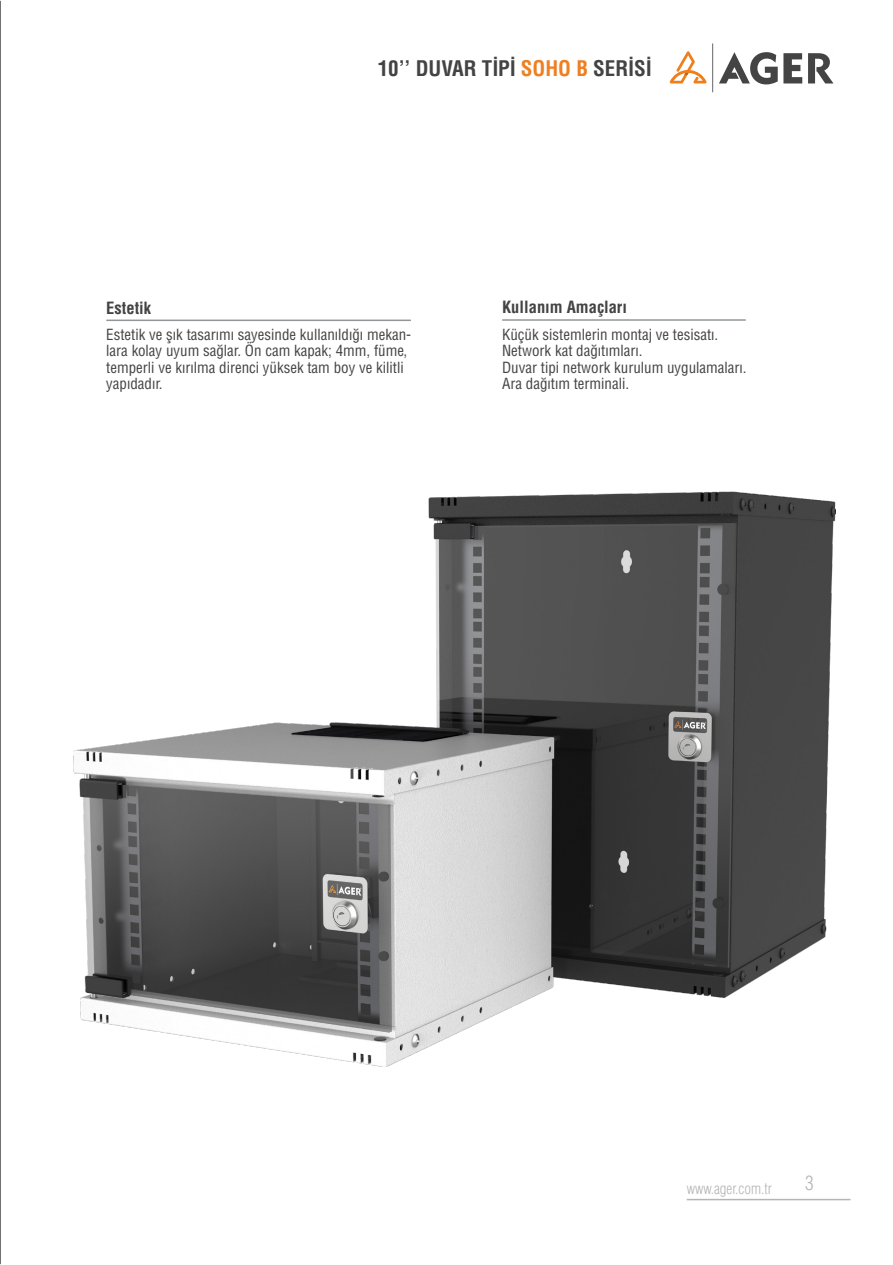
<style>
.page{position:relative;width:893px;height:1265px;background:#fff}
.page>*{position:absolute;margin:0;border:0;box-sizing:border-box;transform-origin:0 0}
.t1{font:21px "Helvetica Cond Bold Tr";color:#434343}
.t2{font:19.5px "Helvetica Condensed Light Tr";color:#b4b5b6}
.t3{font:16.5px "Helvetica Cond Bold Tr";color:#434343}
.t4{font:15px/16.5px "Helvetica Cond Normal Tr";color:#434343}
.t5{font:15px "Helvetica Condensed Light Tr";color:#b4b5b6}
.s1{color:#ee7f22}
</style>
<div class="page">
<hr style="left:0;top:1px;width:1px;height:1263px;background:#434343">
<hr style="left:106px;top:319px;width:305px;height:2px;background:#939698">
<hr style="left:502px;top:319px;width:244px;height:2px;background:#939698">
<img style="left:74px;top:491px;width:761px;height:575px">
<hr style="left:687px;top:1198px;width:163px;height:2px;background:#b4b5b6">
<hr style="left:712px;top:43px;width:1px;height:49px;background:#444">
<svg style="left:808px;top:53px;width:25px;height:30px"></svg>
<svg style="left:719px;top:52px;width:83px;height:32px"></svg>
<svg style="left:670px;top:51px;width:36px;height:32px"></svg>
<h1 class="t1" style="left:378px;top:55px;width:275px">10’’ DUVAR TİPİ <span class="s1">SOHO B</span> SERİSİ</h1>
<p class="t3" style="left:106px;top:298px;width:46px">Estetik</p>
<p class="t3" style="left:502px;top:297px;width:126px">Kullanım Amaçları</p>
<p class="t4" style="left:106px;top:326px;width:306px">Estetik ve şık tasarımı sayesinde kullanıldığı mekan&shy;lara kolay uyum sağlar. Ön cam kapak; 4mm, füme, temperli ve kırılma direnci yüksek tam boy ve kilitli yapıdadır.</p>
<p class="t4" style="left:502px;top:325px;width:218px">Küçük sistemlerin montaj ve tesisatı.</p>
<p class="t4" style="left:502px;top:342px;width:142px">Network kat dağıtımları.</p>
<p class="t4" style="left:502px;top:358px;width:246px">Duvar tipi network kurulum uygulamaları.</p>
<p class="t4" style="left:502px;top:375px;width:129px">Ara dağıtım terminali.</p>
<p class="t5" style="left:687px;top:1179px;width:87px">www.ager.com.tr</p>
<h2 class="t2" style="left:805px;top:1171px;width:10px">3</h2>
</div>
